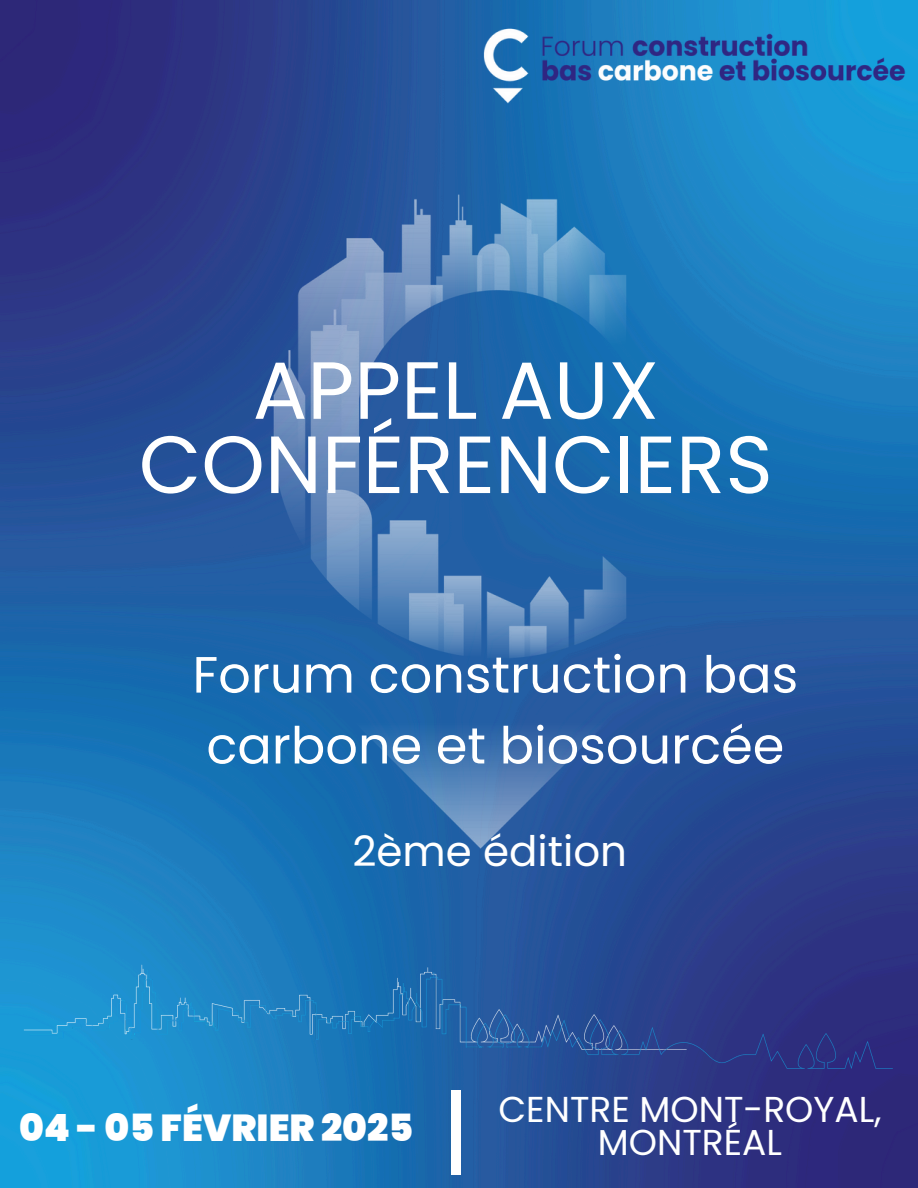
<style>
.page{position:relative;width:918px;height:1188px;background:#fff}
.page>*{position:absolute;margin:0;border:0;box-sizing:border-box;transform-origin:0 0}
.t1{font:900 84px "Aileron";color:#fff}
.t2{font:81px/74.2px "Poppins";color:#fff;text-align:center}
.t3{font:51px/70.8px "Poppins";color:#fff}
.t4{font:42px "Poppins";color:#fff}
.t5{font:900 37.5px "Poppins";color:#fff}
.t6{font:36px "Poppins";color:#fff}
</style>
<div class="page">
<img style="left:0;top:0;width:918px;height:1188px">
<img style="left:456px;top:0;width:462px;height:110px">
<img style="left:0;top:954px;width:918px;height:115px">
<img style="left:210px;top:153px;width:498px;height:758px">
<h4 class="t2" style="left:139px;top:353px;width:636px">APPEL AUX<br>CONFÉRENCIERS</h4>
<p class="t3" style="left:193px;top:639px;width:607px">Forum construction bas carbone et biosourcée</p>
<p class="t4" style="left:352px;top:821px;width:276px">2ème édition</p>
<h3 class="t1" style="left:443px;top:1077px;width:28px">|</h3>
<h1 class="t5" style="left:19px;top:1101px;width:396px">04 - 05 FÉVRIER 2025</h1>
<h2 class="t6" style="left:498px;top:1085px;width:385px">CENTRE MONT-ROYAL,</h2>
<h2 class="t6" style="left:598px;top:1117px;width:186px">MONTRÉAL</h2>
</div>
